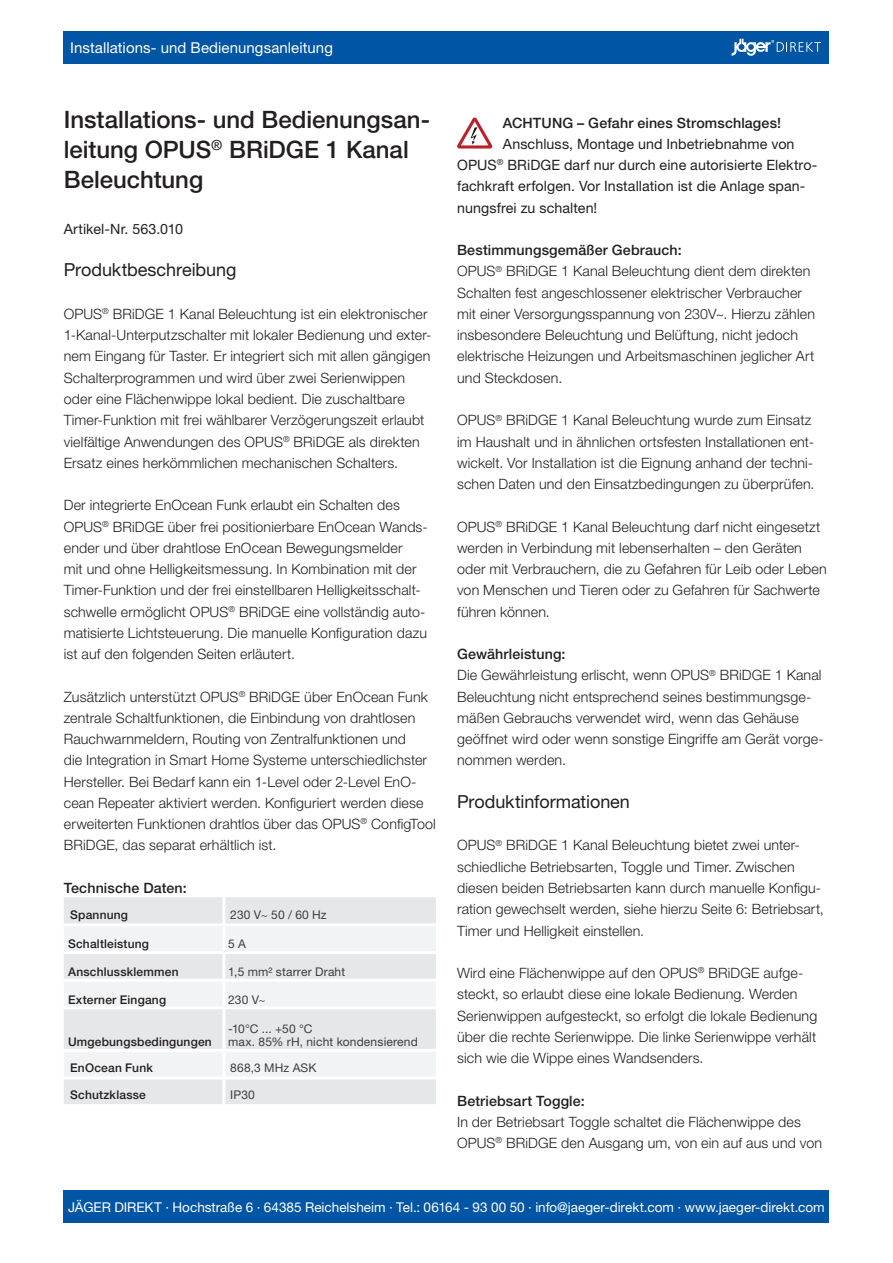
<style>
.page{position:relative;width:893px;height:1263px;background:#fff}
.page>*{position:absolute;margin:0;border:0;box-sizing:border-box;transform-origin:0 0}
.t1{font:500 24px/30px "Helvetica Neue LT Pro";color:#231f20}
.t2{font:18px "Helvetica Neue LT Pro";letter-spacing:-.005em;color:#231f20}
.t3{font:15px "Helvetica Neue LT Pro";letter-spacing:.005em;color:#fff}
.t4{font:300 14.25px/21.3px "Helvetica Neue LT Pro";letter-spacing:.01em;color:#231f20}
.t5{font:14.25px/21.3px "Helvetica Neue LT Pro";letter-spacing:.005em;color:#231f20}
.t6{font:500 14.25px "Helvetica Neue LT Pro";letter-spacing:.01em;color:#231f20}
.t7{font:13.5px "Helvetica Neue LT Pro";color:#fff}
.t8{font:500 12px "Helvetica Neue LT Pro";letter-spacing:.015em;color:#231f20}
.t9{font:12px/13.5px "Helvetica Neue LT Pro";letter-spacing:.015em;color:#3e3e3f}
.s1{font-weight:500}
</style>
<div class="page">
<div style="left:64px;top:1191px;width:765px;height:32px;background:#0155a5"></div>
<div style="left:64px;top:31px;width:765px;height:33px;background:#0155a5"></div>
<svg style="left:732px;top:39px;width:89px;height:17px"></svg>
<div style="left:64px;top:897px;width:372px;height:207px;background:#e6e7e9"></div>
<svg style="left:64px;top:926px;width:372px;height:150px;fill:#f2f3f4"></svg>
<hr style="left:64px;top:923px;width:160px;height:3px;background:#fff">
<hr style="left:224px;top:923px;width:212px;height:3px;background:#fff">
<hr style="left:64px;top:951px;width:160px;height:3px;background:#fff">
<hr style="left:224px;top:951px;width:212px;height:3px;background:#fff">
<hr style="left:64px;top:979px;width:160px;height:3px;background:#fff">
<hr style="left:224px;top:979px;width:212px;height:3px;background:#fff">
<hr style="left:64px;top:1076px;width:160px;height:3px;background:#fff">
<hr style="left:224px;top:1076px;width:212px;height:3px;background:#fff">
<hr style="left:64px;top:1006px;width:160px;height:3px;background:#fff">
<hr style="left:224px;top:1006px;width:212px;height:3px;background:#fff">
<hr style="left:64px;top:1049px;width:160px;height:3px;background:#fff">
<hr style="left:224px;top:1049px;width:212px;height:3px;background:#fff">
<hr style="left:222px;top:897px;width:3px;height:26px;background:#fff">
<hr style="left:222px;top:926px;width:3px;height:25px;background:#fff">
<hr style="left:222px;top:954px;width:3px;height:25px;background:#fff">
<hr style="left:222px;top:982px;width:3px;height:24px;background:#fff">
<hr style="left:222px;top:1009px;width:3px;height:40px;background:#fff">
<hr style="left:222px;top:1052px;width:3px;height:24px;background:#fff">
<hr style="left:222px;top:1079px;width:3px;height:25px;background:#fff">
<svg style="left:457px;top:117px;width:35px;height:32px"></svg>
<p class="t3" style="left:70px;top:38px;width:264px">Installations- und Bedienungsanleitung</p>
<h1 class="t1" style="left:64px;top:104px;width:368px">Installations- und Bedienungsan&shy;leitung OPUS<sup>®</sup> BRiDGE 1 Kanal<br>Beleuchtung</h1>
<p class="t5" style="left:64px;top:218px;width:121px">Artikel-Nr. 563.010</p>
<p class="t2" style="left:64px;top:259px;width:174px">Produktbeschreibung</p>
<p class="t4" style="left:64px;top:303px;width:369px">OPUS<sup>®</sup> BRiDGE 1 Kanal Beleuchtung ist ein elektronischer 1-Kanal-Unterputzschalter mit lokaler Bedienung und exter&shy;nem Eingang für Taster. Er integriert sich mit allen gängigen Schalterprogrammen und wird über zwei Serienwippen oder eine Flächenwippe lokal bedient. Die zuschaltbare Timer-Funktion mit frei wählbarer Verzögerungszeit erlaubt vielfältige Anwendungen des OPUS<sup>®</sup> BRiDGE als direkten Ersatz eines herkömmlichen mechanischen Schalters.</p>
<p class="t4" style="left:64px;top:494px;width:365px">Der integrierte EnOcean Funk erlaubt ein Schalten des OPUS<sup>®</sup> BRiDGE über frei positionierbare EnOcean Wands&shy;ender und über drahtlose EnOcean Bewegungsmelder<br>mit und ohne Helligkeitsmessung. In Kombination mit der Timer-Funktion und der frei einstellbaren Helligkeitsschalt&shy;schwelle ermöglicht OPUS<sup>®</sup> BRiDGE eine vollständig auto&shy;matisierte Lichtsteuerung. Die manuelle Konfiguration dazu ist auf den folgenden Seiten erläutert.</p>
<p class="t4" style="left:64px;top:686px;width:374px">Zusätzlich unterstützt OPUS<sup>®</sup> BRiDGE über EnOcean Funk zentrale Schaltfunktionen, die Einbindung von drahtlosen Rauchwarnmeldern, Routing von Zentralfunktionen und<br>die Integration in Smart Home Systeme unterschiedlichster Hersteller. Bei Bedarf kann ein 1-Level oder 2-Level EnO&shy;cean Repeater aktiviert werden. Konfiguriert werden diese erweiterten Funktionen drahtlos über das OPUS<sup>®</sup> ConfigTool BRiDGE, das separat erhältlich ist.</p>
<p class="t6" style="left:64px;top:879px;width:124px">Technische Daten:</p>
<p class="t8" style="left:70px;top:907px;width:59px">Spannung</p>
<p class="t9" style="left:230px;top:907px;width:98px">230 V~ 50 / 60 Hz</p>
<p class="t8" style="left:68px;top:937px;width:83px">Schaltleistung</p>
<p class="t9" style="left:228px;top:937px;width:19px">5 A</p>
<p class="t8" style="left:68px;top:964px;width:112px">Anschlussklemmen</p>
<p class="t9" style="left:228px;top:965px;width:119px">1,5 mm² starrer Draht</p>
<p class="t8" style="left:68px;top:992px;width:100px">Externer Eingang</p>
<p class="t9" style="left:228px;top:992px;width:39px">230 V~</p>
<p class="t8" style="left:68px;top:1034px;width:145px">Umgebungsbedingungen</p>
<p class="t9" style="left:228px;top:1021px;width:191px">-10°C ... +50 °C<br>max. 85% rH, nicht kondensierend</p>
<p class="t8" style="left:70px;top:1060px;width:84px">EnOcean Funk</p>
<p class="t9" style="left:230px;top:1060px;width:88px">868,3 MHz ASK</p>
<p class="t8" style="left:70px;top:1088px;width:77px">Schutzklasse</p>
<p class="t9" style="left:230px;top:1088px;width:26px">IP30</p>
<p class="t6" style="left:503px;top:114px;width:280px">ACHTUNG – Gefahr eines Stromschlages!</p>
<p class="t5" style="left:457px;top:133px;width:362px;text-indent:46px">Anschluss, Montage und Inbetriebnahme von OPUS<sup>®</sup> BRiDGE darf nur durch eine autorisierte Elektro&shy;fachkraft erfolgen. Vor Installation ist die Anlage span&shy;nungsfrei zu schalten!</p>
<p class="t4" style="left:457px;top:239px;width:359px"><span class="s1">Bestimmungsgemäßer Gebrauch:<br></span>OPUS<sup>®</sup> BRiDGE 1 Kanal Beleuchtung dient dem direkten Schalten fest angeschlossener elektrischer Verbraucher mit einer Versorgungsspannung von 230V~. Hierzu zählen insbesondere Beleuchtung und Belüftung, nicht jedoch elektrische Heizungen und Arbeitsmaschinen jeglicher Art und Steckdosen.</p>
<p class="t4" style="left:457px;top:409px;width:359px">OPUS<sup>®</sup> BRiDGE 1 Kanal Beleuchtung wurde zum Einsatz im Haushalt und in ähnlichen ortsfesten Installationen ent&shy;wickelt. Vor Installation ist die Eignung anhand der techni&shy;schen Daten und den Einsatzbedingungen zu überprüfen.</p>
<p class="t4" style="left:457px;top:515px;width:371px">OPUS<sup>®</sup> BRiDGE 1 Kanal Beleuchtung darf nicht eingesetzt werden in Verbindung mit lebenserhalten – den Geräten oder mit Verbrauchern, die zu Gefahren für Leib oder Leben von Menschen und Tieren oder zu Gefahren für Sachwerte führen können.</p>
<p class="t4" style="left:457px;top:643px;width:368px"><span class="s1">Gewährleistung:<br></span>Die Gewährleistung erlischt, wenn OPUS<sup>®</sup> BRiDGE 1 Kanal Beleuchtung nicht entsprechend seines bestimmungsge&shy;mäßen Gebrauchs verwendet wird, wenn das Gehäuse geöffnet wird oder wenn sonstige Eingriffe am Gerät vorge&shy;nommen werden.</p>
<p class="t2" style="left:457px;top:790px;width:174px">Produktinformationen</p>
<p class="t4" style="left:457px;top:834px;width:368px">OPUS<sup>®</sup> BRiDGE 1 Kanal Beleuchtung bietet zwei unter&shy;schiedliche Betriebsarten, Toggle und Timer. Zwischen diesen beiden Betriebsarten kann durch manuelle Konfigu&shy;ration gewechselt werden, siehe hierzu Seite 6: Betriebsart, Timer und Helligkeit einstellen.</p>
<p class="t4" style="left:457px;top:962px;width:362px">Wird eine Flächenwippe auf den OPUS<sup>®</sup> BRiDGE aufge&shy;steckt, so erlaubt diese eine lokale Bedienung. Werden Serienwippen aufgesteckt, so erfolgt die lokale Bedienung über die rechte Serienwippe. Die linke Serienwippe verhält sich wie die Wippe eines Wandsenders.</p>
<p class="t6" style="left:457px;top:1092px;width:129px">Betriebsart Toggle:</p>
<p class="t4" style="left:457px;top:1111px;width:366px">In der Betriebsart Toggle schaltet die Flächenwippe des<br>OPUS<sup>®</sup> BRiDGE den Ausgang um, von ein auf aus und von</p>
<p class="t7" style="left:68px;top:1199px;width:758px">JÄGER DIREKT · Hochstraße 6 · 64385 Reichelsheim · Tel.: 06164 - 93 00 50 · info@jaeger-direkt.com · www.jaeger-direkt.com</p>
</div>
